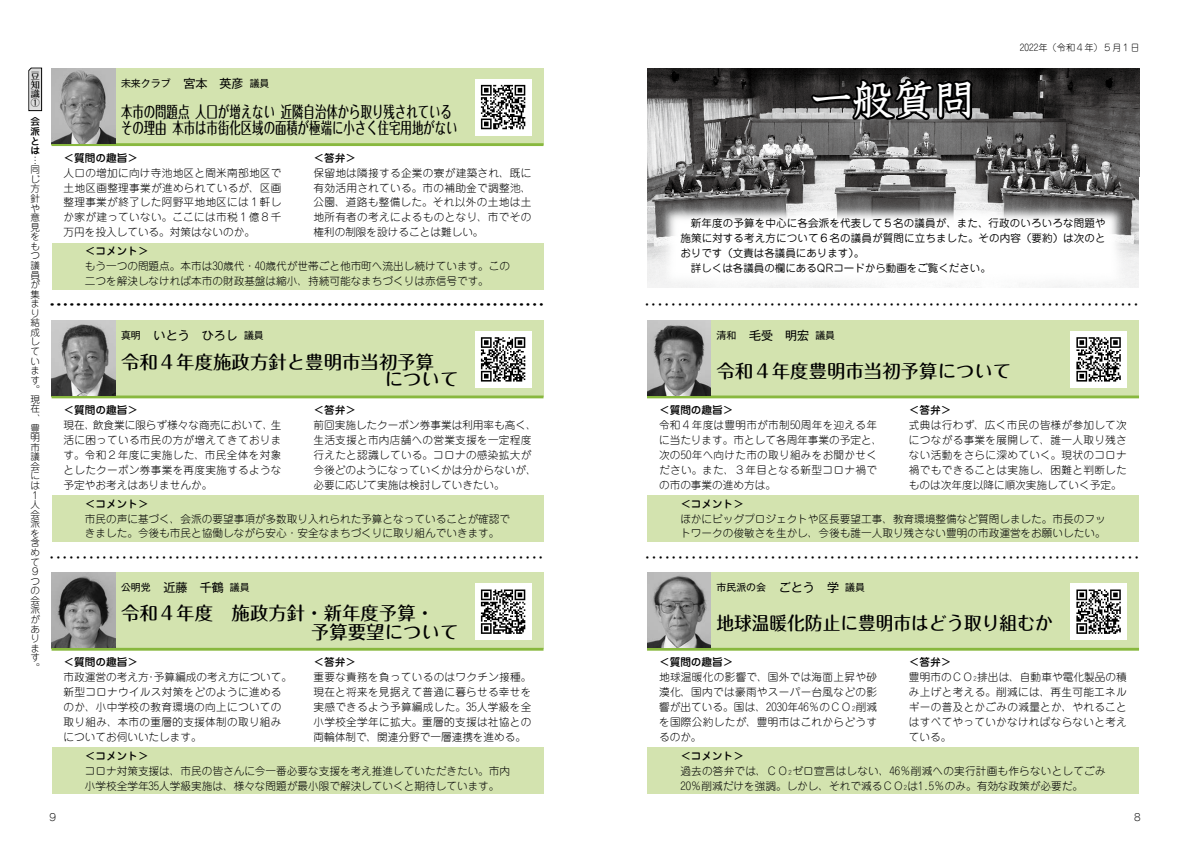
<style>
.page{position:relative;width:1191px;height:842px;background:#fff}
.page>*{position:absolute;margin:0;border:0;box-sizing:border-box;transform-origin:0 0}
.t1{font:500 40.8px "Kyoka ICA Pro";color:#fff}
.t2{font:19.8px "MCB2 System Std.";color:#000}
.t3{font:500 18.4px/17px "Maru Fo Pro";color:#000}
.t4{font:500 18.4px "Maru Fo Pro";color:#000;scale:.96 1}
.t5{font:500 16.3px/15.9px "Maru Fo Pro";color:#000;scale:.7 1}
.t6{font:12px "Gothic MB101 Pr 5";color:#000}
.t7{font:300 10.6px/14.9px "Jun 101 Pro";color:#000;text-align:justify}
.t8{font:300 10.6px/14.9px "Jun 101 Pro";letter-spacing:.025em;color:#000}
.t9{font:500 10.6px "Jun 34 Pro";color:#000}
.t10{font:300 10.6px/14.9px "Jun 101 Pro";letter-spacing:.02em;color:#000}
.t11{font:10.5px "Jun 201 Pro";letter-spacing:.015em;color:#000}
.t12{font:9.9px "Gothic MB101 Pr 5";color:#000}
.t13{font:300 9.9px "Jun 101 Pro";color:#000}
.t14{font:300 9.6px/9.6px "Jun 101 Pro";color:#000;text-align:justify}
.t15{font:500 9.6px/9.6px "Jun 34 Pro";color:#000;text-align:justify}
.t16{font:300 9.2px "Jun 101 Pro";color:#000}
.t17{font:500 9px/9px "Folk Pro";color:#000;text-align:justify}
.s1{font-family:"Jun 101 Pro Light.";font-weight:400}
</style>
<div class="page">
<div style="left:711px;top:320px;width:428px;height:77px;background:#d3e3af"></div>
<hr style="left:647px;top:395px;width:492px;height:3px;background:#88b83e">
<div style="left:1070px;top:331px;width:57px;height:57px;background:#fff"></div>
<svg style="left:1076px;top:337px;width:44px;height:45px"></svg>
<div style="left:647px;top:495px;width:492px;height:46px;background:#d3e3af"></div>
<img style="left:647px;top:320px;width:64px;height:75px">
<div style="left:711px;top:573px;width:428px;height:76px;background:#d3e3af"></div>
<hr style="left:647px;top:648px;width:492px;height:3px;background:#88b83e">
<img style="left:647px;top:573px;width:64px;height:75px">
<div style="left:1070px;top:583px;width:57px;height:57px;background:#fff"></div>
<svg style="left:1076px;top:589px;width:44px;height:45px"></svg>
<div style="left:647px;top:748px;width:492px;height:46px;background:#d3e3af"></div>
<div style="left:115px;top:68px;width:428px;height:77px;background:#d3e3af"></div>
<hr style="left:52px;top:143px;width:491px;height:3px;background:#88b83e">
<div style="left:475px;top:79px;width:56px;height:56px;background:#fff"></div>
<svg style="left:481px;top:85px;width:44px;height:44px"></svg>
<div style="left:52px;top:243px;width:491px;height:46px;background:#d3e3af"></div>
<img style="left:52px;top:68px;width:63px;height:75px">
<div style="left:115px;top:320px;width:428px;height:77px;background:#d3e3af"></div>
<hr style="left:52px;top:395px;width:491px;height:3px;background:#88b83e">
<div style="left:475px;top:331px;width:56px;height:57px;background:#fff"></div>
<svg style="left:481px;top:337px;width:44px;height:45px"></svg>
<div style="left:52px;top:495px;width:491px;height:46px;background:#d3e3af"></div>
<img style="left:52px;top:320px;width:63px;height:75px">
<div style="left:115px;top:573px;width:428px;height:76px;background:#d3e3af"></div>
<hr style="left:52px;top:648px;width:491px;height:3px;background:#88b83e">
<div style="left:475px;top:583px;width:56px;height:57px;background:#fff"></div>
<svg style="left:481px;top:589px;width:44px;height:45px"></svg>
<div style="left:52px;top:748px;width:491px;height:46px;background:#d3e3af"></div>
<img style="left:52px;top:573px;width:63px;height:75px">
<svg style="left:29px;top:68px;width:13px;height:43px"></svg>
<img style="left:647px;top:68px;width:492px;height:220px">
<img style="left:1118px;top:177px;width:21px;height:111px">
<svg style="left:809px;top:68px;width:165px;height:220px"></svg>
<p class="t17" style="left:31px;top:71px;width:10px">豆知識1</p>
<p class="t15" style="left:30px;top:117px;width:11px">会派とは</p>
<p class="t14" style="left:30px;top:155px;width:11px">⋮同じ方針や意見をもつ議員が集まり結成しています。現在、豊明市議会には１人会派を含めて９つの会派があります。</p>
<p class="t6" style="left:219px;top:77px;width:26px">英彦</p>
<p class="t6" style="left:183px;top:77px;width:26px">宮本</p>
<p class="t12" style="left:121px;top:78px;width:51px">未来クラブ</p>
<h3 class="t5" style="left:121px;top:104px;width:482px">本市の問題点人口が増えない近隣自治体から取り残されているその理由本市は市街化区域の面積が極端に小さく住宅用地がない</h3>
<p class="t12" style="left:250px;top:78px;width:21px">議員</p>
<p class="t9" style="left:64px;top:153px;width:76px">＜質問の趣旨&lt;</p>
<p class="t7" style="left:64px;top:165px;width:219px">人口の増加に向け寺池地区と間米南部地区で土地区画整理事業が進められているが、区画整理事業が終了した阿野平地地区には１軒しか家が建っていない。ここには市税１億８千万円を投入している。対策はないのか。</p>
<p class="t9" style="left:313px;top:153px;width:44px">＜答弁&lt;</p>
<p class="t7" style="left:313px;top:165px;width:219px">保留地は隣接する企業の寮が建築され、既に有効活用されている。市の補助金で調整池、公園、道路も整備した。それ以外の土地は土地所有者の考えによるものとなり、市でその権利の制限を設けることは難しい。</p>
<p class="t9" style="left:85px;top:246px;width:65px">＜コメント&lt;</p>
<p class="t7" style="left:85px;top:259px;width:427px">もう一つの問題点。本市は30歳代・40歳代が世帯ごと他市町へ流出し続けています。この二つを解決しなければ本市の財政基盤は縮小、持続可能なまちづくりは赤信号です。</p>
<h2 class="t2" style="left:48px;top:294px;width:510px">㌀㌀㌀㌀㌀㌀㌀㌀㌀㌀㌀㌀㌀㌀㌀㌀㌀㌀㌀㌀㌀㌀㌀㌀㌀㌀㌀㌀㌀㌀㌀㌀㌀㌀㌀㌀㌀㌀㌀㌀㌀㌀㌀㌀㌀㌀㌀㌀㌀㌀㌀㌀㌀㌀㌀㌀㌀㌀㌀㌀㌀㌀㌀㌀㌀㌀㌀㌀㌀㌀㌀㌀㌀㌀㌀</h2>
<p class="t6" style="left:154px;top:329px;width:38px">いとう</p>
<p class="t6" style="left:202px;top:329px;width:38px">ひろし</p>
<p class="t12" style="left:121px;top:330px;width:21px">真明</p>
<h3 class="t3" style="left:385px;top:354px;width:75px;text-indent:-264px">令和４年度施政方針と豊明市当初予算<br>について</h3>
<p class="t12" style="left:244px;top:330px;width:21px">議員</p>
<p class="t9" style="left:64px;top:405px;width:76px">＜質問の趣旨&lt;</p>
<p class="t7" style="left:93px;top:417px;width:182px">飲食業に限らず様々な商売において、</p>
<p class="t7" style="left:271px;top:417px;width:12px">生</p>
<p class="t8" style="left:64px;top:417px;width:219px">現在、<br>活に困っている市民の方が増えてきております。令和２年度に実施した、市民全体を対象としたクーポン券事業を再度実施するような予定やお考えはありませんか。</p>
<p class="t9" style="left:313px;top:405px;width:44px">＜答弁&lt;</p>
<p class="t7" style="left:313px;top:417px;width:225px;text-align:left">前回実施したクーポン券事業は利用率も高く、生活支援と市内店舗への営業支援を一定程度行えたと認識している。コロナの感染拡大が今後どのようになっていくかは分からないが、必要に応じて実施は検討していきたい。</p>
<p class="t9" style="left:85px;top:498px;width:65px">＜コメント&lt;</p>
<p class="t7" style="left:85px;top:511px;width:427px">市民の声に基づく、会派の要望事項が多数取り入れられた予算となっていることが確認できました。今後も市民と協働しながら安心・安全なまちづくりに取り組んでいきます。</p>
<h2 class="t2" style="left:48px;top:546px;width:510px">㌀㌀㌀㌀㌀㌀㌀㌀㌀㌀㌀㌀㌀㌀㌀㌀㌀㌀㌀㌀㌀㌀㌀㌀㌀㌀㌀㌀㌀㌀㌀㌀㌀㌀㌀㌀㌀㌀㌀㌀㌀㌀㌀㌀㌀㌀㌀㌀㌀㌀㌀㌀㌀㌀㌀㌀㌀㌀㌀㌀㌀㌀㌀㌀㌀㌀㌀㌀㌀㌀㌀㌀㌀㌀㌀</h2>
<p class="t12" style="left:121px;top:583px;width:31px">公明党</p>
<p class="t6" style="left:163px;top:582px;width:26px">近藤</p>
<p class="t6" style="left:200px;top:582px;width:26px">千鶴</p>
<p class="t12" style="left:230px;top:583px;width:21px">議員</p>
<h3 class="t3" style="left:121px;top:605px;width:94px">令和４年度</h3>
<h3 class="t3" style="left:232px;top:605px;width:204px">施政方針・新年度予算・</h3>
<h3 class="t3" style="left:311px;top:623px;width:149px">予算要望について</h3>
<p class="t9" style="left:64px;top:657px;width:76px">＜質問の趣旨&lt;</p>
<p class="t7" style="left:154px;top:670px;width:140px">予算編成の考え方について。</p>
<p class="t8" style="left:64px;top:670px;width:219px">市政運営の考え方<br>新型コロナウイルス対策をどのように進めるのか、小中学校の教育環境の向上についての取り組み、本市の重層的支援体制の取り組みについてお伺いいたします。</p>
<p class="t7" style="left:146px;top:670px;width:12px">・</p>
<p class="t9" style="left:313px;top:657px;width:44px">＜答弁&lt;</p>
<p class="t7" style="left:313px;top:670px;width:219px">重要な責務を負っているのはワクチン接種。現在と将来を見据えて普通に暮らせる幸せを実感できるよう予算編成した。35人学級を全小学校全学年に拡大。重層的支援は社協との両輪体制で、関連分野で一層連携を進める。</p>
<p class="t13" style="left:48px;top:812px;width:11px">９</p>
<p class="t9" style="left:85px;top:751px;width:65px">＜コメント&lt;</p>
<p class="t7" style="left:85px;top:763px;width:427px">コロナ対策支援は、市民の皆さんに今一番必要な支援を考え推進していただきたい。市内小学校全学年35人学級実施は、様々な問題が最小限で解決していくと期待しています。</p>
<h1 class="t1" style="left:811px;top:77px;width:165px">一般質問</h1>
<p class="t16" style="left:1020px;top:43px;width:121px">2022年（令和４年）５月１日</p>
<p class="t11" style="left:691px;top:218px;width:416px">新年度の予算を中心に各会派を代表して５名の議員が、また、行政のいろいろな問題や</p>
<p class="t11" style="left:680px;top:233px;width:427px">施策に対する考え方について６名の議員が質問に立ちました。その内容（要約）は次のと</p>
<p class="t11" style="left:680px;top:248px;width:185px">おりです（文責は各議員にあります。(</p>
<p class="t11" style="left:691px;top:263px;width:302px">詳しくは各議員の欄にあるQRコードから動画をご覧ください。</p>
<h2 class="t2" style="left:643px;top:294px;width:510px">㌀㌀㌀㌀㌀㌀㌀㌀㌀㌀㌀㌀㌀㌀㌀㌀㌀㌀㌀㌀㌀㌀㌀㌀㌀㌀㌀㌀㌀㌀㌀㌀㌀㌀㌀㌀㌀㌀㌀㌀㌀㌀㌀㌀㌀㌀㌀㌀㌀㌀㌀㌀㌀㌀㌀㌀㌀㌀㌀㌀㌀㌀㌀㌀㌀㌀㌀㌀㌀㌀㌀㌀㌀㌀㌀</h2>
<p class="t6" style="left:749px;top:329px;width:26px">毛受</p>
<p class="t6" style="left:785px;top:329px;width:26px">明宏</p>
<p class="t12" style="left:815px;top:330px;width:21px">議員</p>
<p class="t12" style="left:716px;top:330px;width:21px">清和</p>
<h3 class="t3" style="left:716px;top:362px;width:296px">令和４年度豊明市当初予算について</h3>
<p class="t9" style="left:659px;top:405px;width:76px">＜質問の趣旨&lt;</p>
<p class="t8" style="left:659px;top:417px;width:225px">令和４年度は豊明市が市制50周年を迎える年に当たります。市として各周年事業の予定と、次の50年へ向けた市の取り組みをお聞かせください。また、３年目となる新型コロナ禍での市の事業の進め方は。</p>
<p class="t9" style="left:909px;top:405px;width:44px">＜答弁&lt;</p>
<p class="t7" style="left:909px;top:417px;width:219px">式典は行わず、広く市民の皆様が参加して次につながる事業を展開して、誰一人取り残さない活動をさらに深めていく。現状のコロナ禍でもできることは実施し、困難と判断したものは次年度以降に順次実施していく予定。</p>
<p class="t9" style="left:680px;top:498px;width:65px">＜コメント&lt;</p>
<p class="t7" style="left:680px;top:511px;width:427px">ほかにビッグプロジェクトや区長要望工事、教育環境整備など質問しました。市長のフットワークの俊敏さを生かし、今後も誰一人取り残さない豊明の市政運営をお願いしたい。</p>
<h2 class="t2" style="left:644px;top:546px;width:510px">㌀㌀㌀㌀㌀㌀㌀㌀㌀㌀㌀㌀㌀㌀㌀㌀㌀㌀㌀㌀㌀㌀㌀㌀㌀㌀㌀㌀㌀㌀㌀㌀㌀㌀㌀㌀㌀㌀㌀㌀㌀㌀㌀㌀㌀㌀㌀㌀㌀㌀㌀㌀㌀㌀㌀㌀㌀㌀㌀㌀㌀㌀㌀㌀㌀㌀㌀㌀㌀㌀㌀㌀㌀㌀㌀</h2>
<p class="t6" style="left:779px;top:582px;width:38px">ごとう</p>
<p class="t6" style="left:827px;top:582px;width:14px">学</p>
<p class="t12" style="left:716px;top:583px;width:51px">市民派の会</p>
<h3 class="t4" style="left:716px;top:614px;width:352px">地球温暖化防止に豊明市はどう取り組むか</h3>
<p class="t12" style="left:845px;top:583px;width:21px">議員</p>
<p class="t9" style="left:659px;top:657px;width:76px">＜質問の趣旨&lt;</p>
<p class="t7" style="left:659px;top:670px;width:219px">地球温暖化の影響で、国外では海面上昇や砂漠化、国内では豪雨やスーパー台風などの影響が出ている。国は、2030年46％のＣＯ<span class="s1">₂</span>削減を国際公約したが、豊明市はこれからどうするのか。</p>
<p class="t9" style="left:909px;top:657px;width:44px">＜答弁&lt;</p>
<p class="t7" style="left:909px;top:670px;width:219px">豊明市のＣＯ<span class="s1">₂</span>排出は、自動車や電化製品の積み上げと考える。削減には、再生可能エネルギーの普及とかごみの減量とか、やれることはすべてやっていかなければならないと考えている。</p>
<p class="t9" style="left:680px;top:751px;width:65px">＜コメント&lt;</p>
<p class="t10" style="left:680px;top:763px;width:427px">過去の答弁では、ＣＯ<span class="s1">₂</span>ゼロ宣言はしない、46％削減への実行計画も作らないとしてごみ<br>20％削減だけを強調。しかし、それで減るＣＯは<span class="s1">₂</span> 1.5％のみ。有効な政策が必要だ。</p>
<p class="t13" style="left:1132px;top:812px;width:11px">８</p>
</div>
